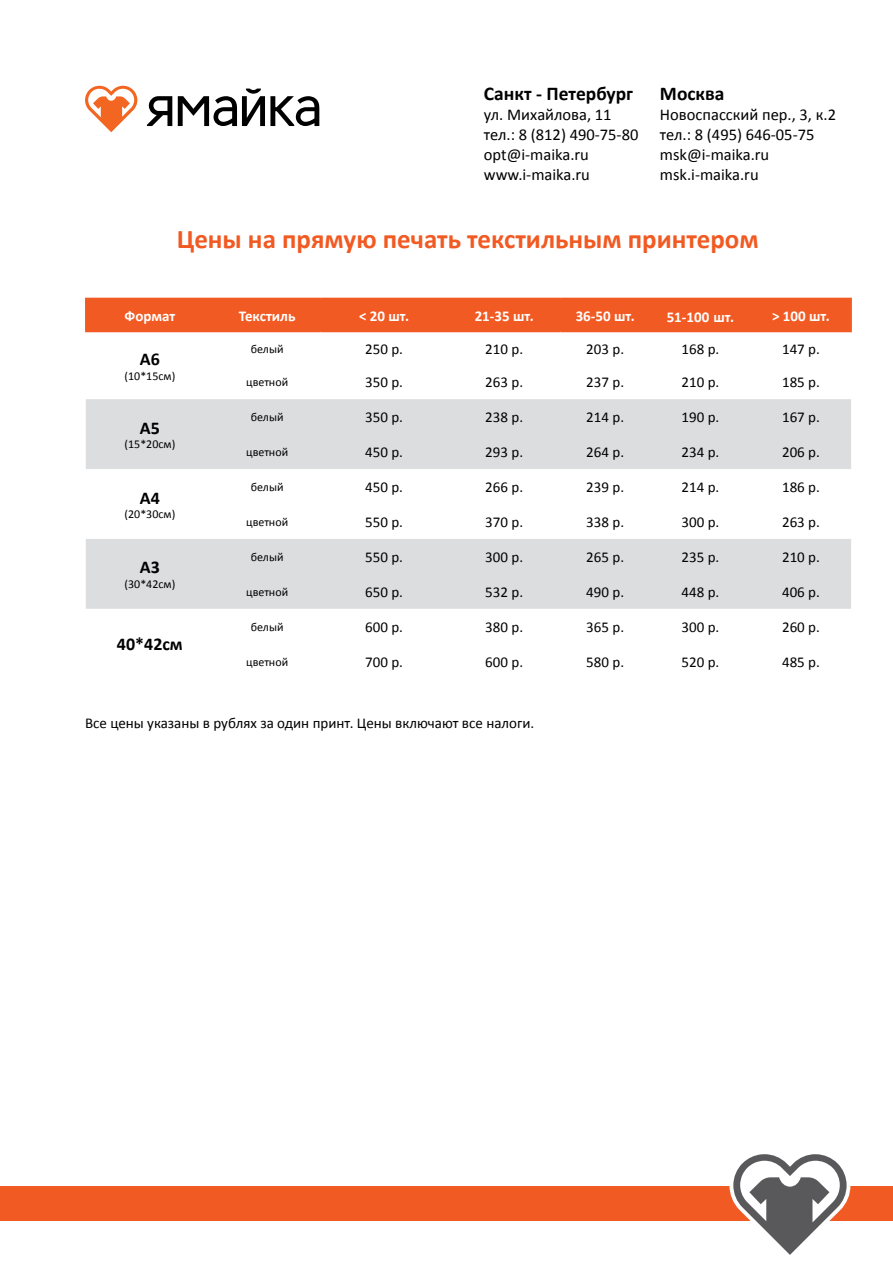
<style>
.page{position:relative;width:893px;height:1263px;background:#fff}
.page>*{position:absolute;margin:0;border:0;box-sizing:border-box;transform-origin:0 0}
.t1{font:700 27px "Calibri";color:#f15a22}
.t2{font:700 19.5px "Calibri";color:#000}
.t3{font:700 18px "Calibri";color:#000}
.t4{font:16.5px/19.8px "Calibri";color:#000}
.t5{font:15px "Calibri";color:#000}
.t6{font:700 15px "Calibri";color:#fff}
.t7{font:12px "Calibri";color:#000}
</style>
<div class="page">
<div style="left:87px;top:299px;width:763px;height:32px;background:#f15a22"></div>
<svg style="left:86px;top:399px;width:765px;height:210px;fill:#dcddde"></svg>
<hr style="left:85px;top:331px;width:129px;height:1px;background:#f15a22">
<hr style="left:214px;top:331px;width:106px;height:1px;background:#f15a22">
<hr style="left:320px;top:331px;width:128px;height:1px;background:#f15a22">
<hr style="left:448px;top:331px;width:113px;height:1px;background:#f15a22">
<hr style="left:561px;top:331px;width:89px;height:1px;background:#f15a22">
<hr style="left:650px;top:331px;width:101px;height:1px;background:#f15a22">
<hr style="left:751px;top:331px;width:101px;height:1px;background:#f15a22">
<hr style="left:85px;top:298px;width:129px;height:1px;background:#f15a22">
<hr style="left:85px;top:299px;width:2px;height:32px;background:#f15a22">
<hr style="left:214px;top:298px;width:106px;height:1px;background:#f15a22">
<hr style="left:213px;top:299px;width:2px;height:32px;background:#f15a22">
<hr style="left:320px;top:298px;width:128px;height:1px;background:#f15a22">
<hr style="left:320px;top:299px;width:1px;height:32px;background:#f15a22">
<hr style="left:448px;top:298px;width:113px;height:1px;background:#f15a22">
<hr style="left:447px;top:299px;width:2px;height:32px;background:#f15a22">
<hr style="left:561px;top:298px;width:89px;height:1px;background:#f15a22">
<hr style="left:560px;top:299px;width:1px;height:32px;background:#f15a22">
<hr style="left:650px;top:298px;width:101px;height:1px;background:#f15a22">
<hr style="left:649px;top:299px;width:2px;height:32px;background:#f15a22">
<hr style="left:751px;top:298px;width:101px;height:1px;background:#f15a22">
<hr style="left:750px;top:299px;width:2px;height:32px;background:#f15a22">
<hr style="left:850px;top:299px;width:2px;height:32px;background:#f15a22">
<div style="left:0;top:1186px;width:893px;height:34px;background:#f15a22"></div>
<svg style="left:729px;top:1154px;width:121px;height:101px"></svg>
<svg style="left:85px;top:86px;width:52px;height:46px"></svg>
<svg style="left:178px;top:89px;width:141px;height:37px"></svg>
<svg style="left:147px;top:96px;width:25px;height:30px"></svg>
<h2 class="t2" style="left:484px;top:80px;width:151px">Санкт - Петербург</h2>
<p class="t4" style="left:484px;top:104px;width:156px">ул. Михайлова, 11 тел.: 8 (812) 490-75-80 opt@i-maika.ru www.i-maika.ru</p>
<h2 class="t2" style="left:660px;top:80px;width:66px">Москва</h2>
<p class="t4" style="left:660px;top:104px;width:178px">Новоспасский пер., 3, к.2 тел.: 8 (495) 646-05-75 msk@i-maika.ru msk.i-maika.ru</p>
<h1 class="t1" style="left:177px;top:220px;width:583px">Цены на прямую печать текстильным принтером</h1>
<p class="t6" style="left:124px;top:305px;width:52px">Формат</p>
<p class="t6" style="left:239px;top:305px;width:58px">Текстиль</p>
<p class="t6" style="left:359px;top:305px;width:52px">&lt; 20 шт.</p>
<p class="t6" style="left:475px;top:305px;width:61px">21-35 шт.</p>
<p class="t6" style="left:576px;top:305px;width:61px">36-50 шт.</p>
<p class="t6" style="left:667px;top:306px;width:69px">51-100 шт.</p>
<p class="t6" style="left:772px;top:305px;width:59px">&gt; 100 шт.</p>
<p class="t3" style="left:140px;top:347px;width:22px">А6</p>
<p class="t7" style="left:125px;top:367px;width:52px">(10*15см)</p>
<p class="t7" style="left:251px;top:340px;width:34px">белый</p>
<p class="t5" style="left:365px;top:338px;width:39px">250 р.</p>
<p class="t5" style="left:485px;top:338px;width:39px">210 р.</p>
<p class="t5" style="left:586px;top:338px;width:39px">203 р.</p>
<p class="t5" style="left:681px;top:338px;width:39px">168 р.</p>
<p class="t5" style="left:782px;top:338px;width:39px">147 р.</p>
<p class="t7" style="left:246px;top:374px;width:44px">цветной</p>
<p class="t5" style="left:365px;top:372px;width:39px">350 р.</p>
<p class="t5" style="left:485px;top:372px;width:39px">263 р.</p>
<p class="t5" style="left:586px;top:372px;width:39px">237 р.</p>
<p class="t5" style="left:681px;top:372px;width:39px">210 р.</p>
<p class="t5" style="left:782px;top:372px;width:39px">185 р.</p>
<p class="t3" style="left:140px;top:415px;width:22px">А5</p>
<p class="t7" style="left:125px;top:436px;width:52px">(15*20см)</p>
<p class="t3" style="left:140px;top:485px;width:22px">А4</p>
<p class="t7" style="left:125px;top:506px;width:52px">(20*30см)</p>
<p class="t3" style="left:140px;top:555px;width:22px">А3</p>
<p class="t7" style="left:125px;top:575px;width:52px">(30*42см)</p>
<p class="t3" style="left:117px;top:632px;width:67px">40*42см</p>
<p class="t7" style="left:251px;top:409px;width:34px">белый</p>
<p class="t5" style="left:365px;top:407px;width:39px">350 р.</p>
<p class="t5" style="left:485px;top:407px;width:39px">238 р.</p>
<p class="t5" style="left:586px;top:407px;width:39px">214 р.</p>
<p class="t5" style="left:681px;top:407px;width:39px">190 р.</p>
<p class="t5" style="left:782px;top:407px;width:39px">167 р.</p>
<p class="t7" style="left:246px;top:444px;width:44px">цветной</p>
<p class="t5" style="left:365px;top:442px;width:39px">450 р.</p>
<p class="t5" style="left:485px;top:442px;width:39px">293 р.</p>
<p class="t5" style="left:586px;top:442px;width:39px">264 р.</p>
<p class="t5" style="left:681px;top:442px;width:39px">234 р.</p>
<p class="t5" style="left:782px;top:442px;width:39px">206 р.</p>
<p class="t7" style="left:251px;top:479px;width:34px">белый</p>
<p class="t5" style="left:365px;top:477px;width:39px">450 р.</p>
<p class="t5" style="left:485px;top:477px;width:39px">266 р.</p>
<p class="t5" style="left:586px;top:477px;width:39px">239 р.</p>
<p class="t5" style="left:681px;top:477px;width:39px">214 р.</p>
<p class="t5" style="left:782px;top:477px;width:39px">186 р.</p>
<p class="t7" style="left:246px;top:514px;width:44px">цветной</p>
<p class="t5" style="left:365px;top:512px;width:39px">550 р.</p>
<p class="t5" style="left:485px;top:512px;width:39px">370 р.</p>
<p class="t5" style="left:586px;top:512px;width:39px">338 р.</p>
<p class="t5" style="left:681px;top:512px;width:39px">300 р.</p>
<p class="t5" style="left:782px;top:512px;width:39px">263 р.</p>
<p class="t7" style="left:251px;top:548px;width:34px">белый</p>
<p class="t5" style="left:365px;top:547px;width:39px">550 р.</p>
<p class="t5" style="left:485px;top:547px;width:39px">300 р.</p>
<p class="t5" style="left:586px;top:547px;width:39px">265 р.</p>
<p class="t5" style="left:681px;top:547px;width:39px">235 р.</p>
<p class="t5" style="left:782px;top:547px;width:39px">210 р.</p>
<p class="t7" style="left:246px;top:583px;width:44px">цветной</p>
<p class="t5" style="left:365px;top:581px;width:39px">650 р.</p>
<p class="t5" style="left:485px;top:581px;width:39px">532 р.</p>
<p class="t5" style="left:586px;top:581px;width:39px">490 р.</p>
<p class="t5" style="left:681px;top:581px;width:39px">448 р.</p>
<p class="t5" style="left:782px;top:581px;width:39px">406 р.</p>
<p class="t7" style="left:251px;top:618px;width:34px">белый</p>
<p class="t5" style="left:365px;top:616px;width:39px">600 р.</p>
<p class="t5" style="left:485px;top:616px;width:39px">380 р.</p>
<p class="t5" style="left:586px;top:616px;width:39px">365 р.</p>
<p class="t5" style="left:681px;top:616px;width:39px">300 р.</p>
<p class="t5" style="left:782px;top:616px;width:39px">260 р.</p>
<p class="t7" style="left:246px;top:653px;width:44px">цветной</p>
<p class="t5" style="left:365px;top:651px;width:39px">700 р.</p>
<p class="t5" style="left:485px;top:651px;width:39px">600 р.</p>
<p class="t5" style="left:586px;top:651px;width:39px">580 р.</p>
<p class="t5" style="left:681px;top:651px;width:39px">520 р.</p>
<p class="t5" style="left:782px;top:651px;width:39px">485 р.</p>
<p class="t5" style="left:85px;top:712px;width:451px">Все цены указаны в рублях за один принт. Цены включают все налоги.</p>
</div>
